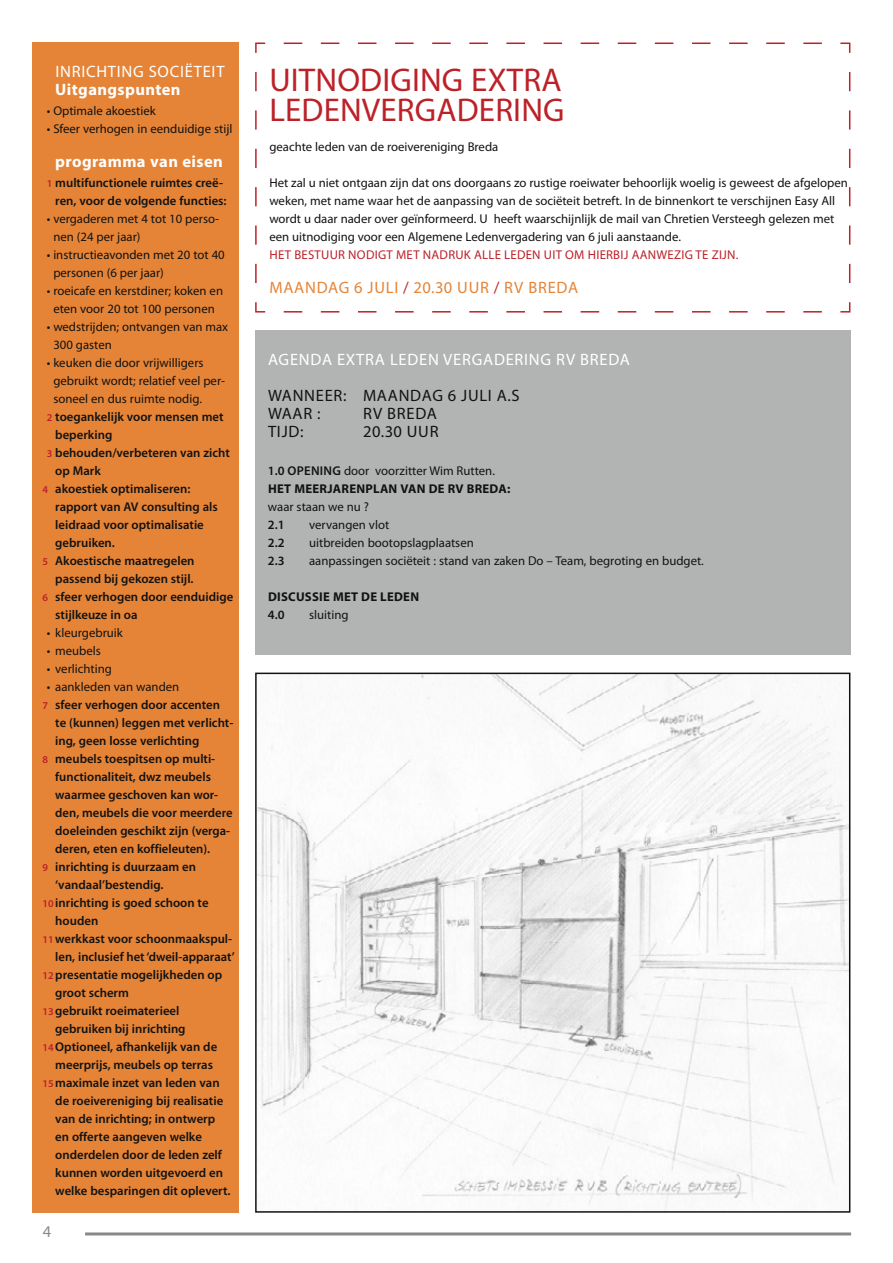
<style>
.page{position:relative;width:893px;height:1263px;background:#fff}
.page>*{position:absolute;margin:0;border:0;box-sizing:border-box;transform-origin:0 0}
.t1{font:33px/30px "Myriad Pro";letter-spacing:.005em;color:#bc2128}
.t2{font:16.5px "Myriad Pro";letter-spacing:.045em;color:#fff}
.t3{font:16.5px "Myriad Pro";letter-spacing:.045em;color:#121212}
.t4{font:700 16.5px "Myriad Pro";letter-spacing:.025em;color:#fff}
.t5{font:16.5px "Myriad Pro";letter-spacing:.045em;color:#e58437}
.t6{font:16.5px "Myriad Pro";color:#888a89}
.t7{font:600 12.75px/18px "Myriad Pro";color:#121212;text-align:right}
.t8{font:12.75px/18px "Myriad Pro";color:#121212}
.t9{font:700 12.75px/18px "Myriad Pro";letter-spacing:.02em;color:#121212}
.t10{font:12.75px "Myriad Pro";letter-spacing:.02em;color:#bc2128}
.s1{font-size:10.5px;color:#bc2128}
.s2{color:#bc2128}
.s3{font-weight:600}
.s4{font-weight:400}
</style>
<div class="page">
<div style="left:32px;top:43px;width:206px;height:1170px;background:#e58437"></div>
<svg style="left:255px;top:42px;width:596px;height:271px"></svg>
<div style="left:255px;top:331px;width:595px;height:324px;background:#b2b4b4"></div>
<img style="left:258px;top:676px;width:589px;height:534px">
<div style="left:255px;top:673px;width:595px;height:540px;border:2px solid #121212"></div>
<hr style="left:85px;top:1232px;width:766px;height:3px;background:#888a89">
<p class="t2" style="left:55px;top:61px;width:26px">Inrichti</p>
<p class="t2" style="left:121px;top:61px;width:37px">ng soci</p>
<p class="t2" style="left:185px;top:61px;width:18px">ëteit</p>
<p class="t4" style="left:55px;top:79px;width:127px">UITGANGSPUNTEN</p>
<p class="t8" style="left:47px;top:101px;width:111px">• Optimale akoestiek</p>
<p class="t8" style="left:47px;top:119px;width:187px">• Sfeer verhogen in eenduidige stijl</p>
<p class="t4" style="left:55px;top:151px;width:169px">PROGRAMMA VAN EISEN</p>
<p class="t7" style="left:47px;top:173px;width:181px"><span class="s1">1</span> multifunctionele ruimtes creë&shy;ren, voor de volgende functies:</p>
<p class="t8" style="left:53px;top:209px;width:167px;text-indent:-7px">• vergaderen met 4 tot 10 perso&shy;nen (24 per jaar)</p>
<p class="t8" style="left:53px;top:245px;width:173px;text-indent:-7px">• instructieavonden met 20 tot 40 personen (6 per jaar)</p>
<p class="t8" style="left:47px;top:281px;width:178px;text-align:center">• roeicafe en kerstdiner; koken en eten voor 20 tot 100 personen</p>
<p class="t8" style="left:53px;top:317px;width:176px;text-indent:-7px">• wedstrijden; ontvangen van max<br>300 gasten</p>
<p class="t8" style="left:47px;top:353px;width:158px">• keuken die door vrijwilligers</p>
<p class="t8" style="left:53px;top:371px;width:173px">gebruikt wordt; relatief veel per-</p>
<p class="t8" style="left:53px;top:389px;width:150px">soneel en dus ruimte nodig.</p>
<p class="t7" style="left:47px;top:407px;width:178px"><span class="s1">2</span> toegankelijk voor mensen met</p>
<p class="t7" style="left:55px;top:425px;width:59px">beperking</p>
<p class="t7" style="left:47px;top:443px;width:185px"><span class="s1">3</span> behouden/verbeteren van zicht</p>
<p class="t7" style="left:55px;top:461px;width:47px">op Mark</p>
<p class="t7" style="left:43px;top:479px;width:149px"><span class="s1">4</span> akoestiek optimaliseren:</p>
<p class="t7" style="left:55px;top:497px;width:164px">rapport van AV consulting als</p>
<p class="t7" style="left:55px;top:515px;width:150px">leidraad voor optimalisatie</p>
<p class="t7" style="left:55px;top:533px;width:61px">gebruiken.</p>
<p class="t7" style="left:43px;top:551px;width:154px"><span class="s1">5</span> Akoestische maatregelen</p>
<p class="t7" style="left:55px;top:569px;width:140px">passend bij gekozen stijl.</p>
<p class="t7" style="left:43px;top:587px;width:192px"><span class="s1">6</span> sfeer verhogen door eenduidige</p>
<p class="t7" style="left:55px;top:605px;width:84px">stijlkeuze in oa</p>
<p class="t8" style="left:47px;top:623px;width:78px">• kleurgebruik</p>
<p class="t8" style="left:47px;top:641px;width:56px">• meubels</p>
<p class="t8" style="left:47px;top:659px;width:67px">• verlichting</p>
<p class="t8" style="left:47px;top:677px;width:134px">• aankleden van wanden</p>
<p class="t7" style="left:43px;top:695px;width:179px"><span class="s1">7</span> sfeer verhogen door accenten</p>
<p class="t7" style="left:55px;top:713px;width:179px">te (kunnen) leggen met verlicht-</p>
<p class="t7" style="left:55px;top:731px;width:146px">ing, geen losse verlichting</p>
<p class="t7" style="left:43px;top:749px;width:174px"><span class="s1">8</span> meubels toespitsen op multi-</p>
<p class="t7" style="left:55px;top:767px;width:157px">functionaliteit, dwz meubels</p>
<p class="t7" style="left:55px;top:785px;width:164px">waarmee geschoven kan wor-</p>
<p class="t7" style="left:55px;top:803px;width:179px">den, meubels die voor meerdere</p>
<p class="t7" style="left:55px;top:821px;width:176px">doeleinden geschikt zijn (verga-</p>
<p class="t7" style="left:55px;top:839px;width:156px">deren, eten en koffieleuten).</p>
<p class="t7" style="left:43px;top:857px;width:155px"><span class="s1">9</span> inrichting is duurzaam en</p>
<p class="t7" style="left:55px;top:875px;width:110px">‘vandaal’bestendig.</p>
<p class="t7" style="left:43px;top:893px;width:168px"><span class="s1">10</span> inrichting is goed schoon te</p>
<p class="t7" style="left:55px;top:911px;width:45px">houden</p>
<p class="t7" style="left:43px;top:929px;width:191px"><span class="s1">11</span>werkkast voor schoonmaakspul-</p>
<p class="t7" style="left:55px;top:947px;width:181px">len, inclusief het ‘dweil-apparaat’</p>
<p class="t7" style="left:43px;top:965px;width:181px"><span class="s1">12</span>presentatie mogelijkheden op</p>
<p class="t7" style="left:55px;top:983px;width:75px">groot scherm</p>
<p class="t7" style="left:43px;top:1001px;width:138px"><span class="s1">13</span>gebruikt roeimaterieel</p>
<p class="t7" style="left:55px;top:1019px;width:132px">gebruiken bij inrichting</p>
<p class="t7" style="left:43px;top:1037px;width:176px"><span class="s1">14</span>Optioneel, afhankelijk van de</p>
<p class="t7" style="left:55px;top:1055px;width:159px">meerprijs, meubels op terras</p>
<p class="t7" style="left:43px;top:1073px;width:179px"><span class="s1">15</span>maximale inzet van leden van</p>
<p class="t7" style="left:55px;top:1091px;width:169px">de roeivereniging bij realisatie</p>
<p class="t7" style="left:55px;top:1109px;width:161px">van de inrichting; in ontwerp</p>
<p class="t7" style="left:55px;top:1127px;width:148px">en offerte aangeven welke</p>
<p class="t7" style="left:55px;top:1145px;width:168px">onderdelen door de leden zelf</p>
<p class="t7" style="left:55px;top:1163px;width:169px">kunnen worden uitgevoerd en</p>
<p class="t7" style="left:55px;top:1181px;width:177px">welke besparingen dit oplevert.</p>
<p class="t6" style="left:43px;top:1221px;width:10px">4</p>
<h1 class="t1" style="left:269px;top:64px;width:297px">UITNODIGING EXTRA<br>LEDENVERGADERING</h1>
<p class="t8" style="left:269px;top:137px;width:230px">geachte leden van de roeivereniging Breda</p>
<p class="t8" style="left:269px;top:173px;width:580px">Het zal u niet ontgaan zijn dat ons doorgaans zo rustige roeiwater behoorlijk woelig is geweest de afgelopen weken, met name waar het de aanpassing van de sociëteit betreft. In de binnenkort te verschijnen Easy All wordt u daar nader over geïnformeerd. U heeft waarschijnlijk de mail van Chretien Versteegh gelezen met een uitnodiging voor een Algemene Ledenvergadering van 6 juli aanstaande.</p>
<p class="t10" style="left:270px;top:246px;width:33px">Het bestuur</p>
<p class="t10" style="left:348px;top:246px;width:17px">nodigt</p>
<p class="t10" style="left:396px;top:246px;width:9px">met</p>
<p class="t10" style="left:423px;top:246px;width:18px">nadruk</p>
<p class="t10" style="left:474px;top:246px;width:8px">alle</p>
<p class="t10" style="left:504px;top:246px;width:8px">lede</p>
<p class="t10" style="left:532px;top:246px;width:63px">n uitomhierbij</p>
<p class="t10" style="left:632px;top:246px;width:33px">aanwezig</p>
<p class="t10" style="left:696px;top:246px;width:44px">tezijn.</p>
<p class="t5" style="left:270px;top:277px;width:13px">maa</p>
<p class="t5" style="left:305px;top:277px;width:23px">ndag</p>
<p class="t5" style="left:354px;top:277px;width:22px">6 juli</p>
<p class="t5" style="left:403px;top:277px;width:66px"><span class="s2">/</span> 20.30 uur</p>
<p class="t5" style="left:494px;top:277px;width:55px"><span class="s2">/</span> RV Breda</p>
<p class="t2" style="left:268px;top:349px;width:11px">age</p>
<p class="t2" style="left:299px;top:349px;width:49px">nda extra</p>
<p class="t2" style="left:390px;top:349px;width:10px">lede</p>
<p class="t2" style="left:428px;top:349px;width:26px">n vergaderi</p>
<p class="t2" style="left:529px;top:349px;width:72px">ng RV Breda</p>
<p class="t3" style="left:268px;top:385px;width:93px">Wanneer: maa</p>
<p class="t3" style="left:399px;top:385px;width:23px">ndag</p>
<p class="t3" style="left:448px;top:385px;width:22px">6 juli</p>
<p class="t3" style="left:497px;top:385px;width:23px">a.s</p>
<p class="t3" style="left:268px;top:403px;width:25px">Waar</p>
<p class="t3" style="left:317px;top:403px;width:5px">:</p>
<p class="t3" style="left:363px;top:403px;width:45px">RV Breda</p>
<p class="t3" style="left:268px;top:421px;width:37px">Tijd:</p>
<p class="t3" style="left:363px;top:421px;width:55px">20.30 uur</p>
<p class="t7" style="left:268px;top:461px;width:44px">1.0 openin</p>
<p class="t9" style="left:268px;top:461px;width:244px;text-indent:64px"><span class="s3">g</span> <span class="s4">door voorzitter Wim Rutten.<br></span>HET MEERJARENPLAN VAN DE RV BREDA:</p>
<p class="t8" style="left:268px;top:497px;width:103px">waar staan we nu ?</p>
<p class="t7" style="left:268px;top:515px;width:18px">2.1</p>
<p class="t8" style="left:309px;top:515px;width:82px">vervangen vlot</p>
<p class="t7" style="left:268px;top:533px;width:18px">2.2</p>
<p class="t8" style="left:309px;top:533px;width:166px">uitbreiden bootopslagplaatsen</p>
<p class="t7" style="left:268px;top:551px;width:18px">2.3</p>
<p class="t8" style="left:309px;top:551px;width:396px">aanpassingen sociëteit : stand van zaken Do – Team, begroting en budget.</p>
<p class="t9" style="left:268px;top:587px;width:153px">DISCUSSIE MET DE LEDEN</p>
<p class="t7" style="left:268px;top:605px;width:18px">4.0</p>
<p class="t8" style="left:309px;top:605px;width:41px">sluiting</p>
</div>
